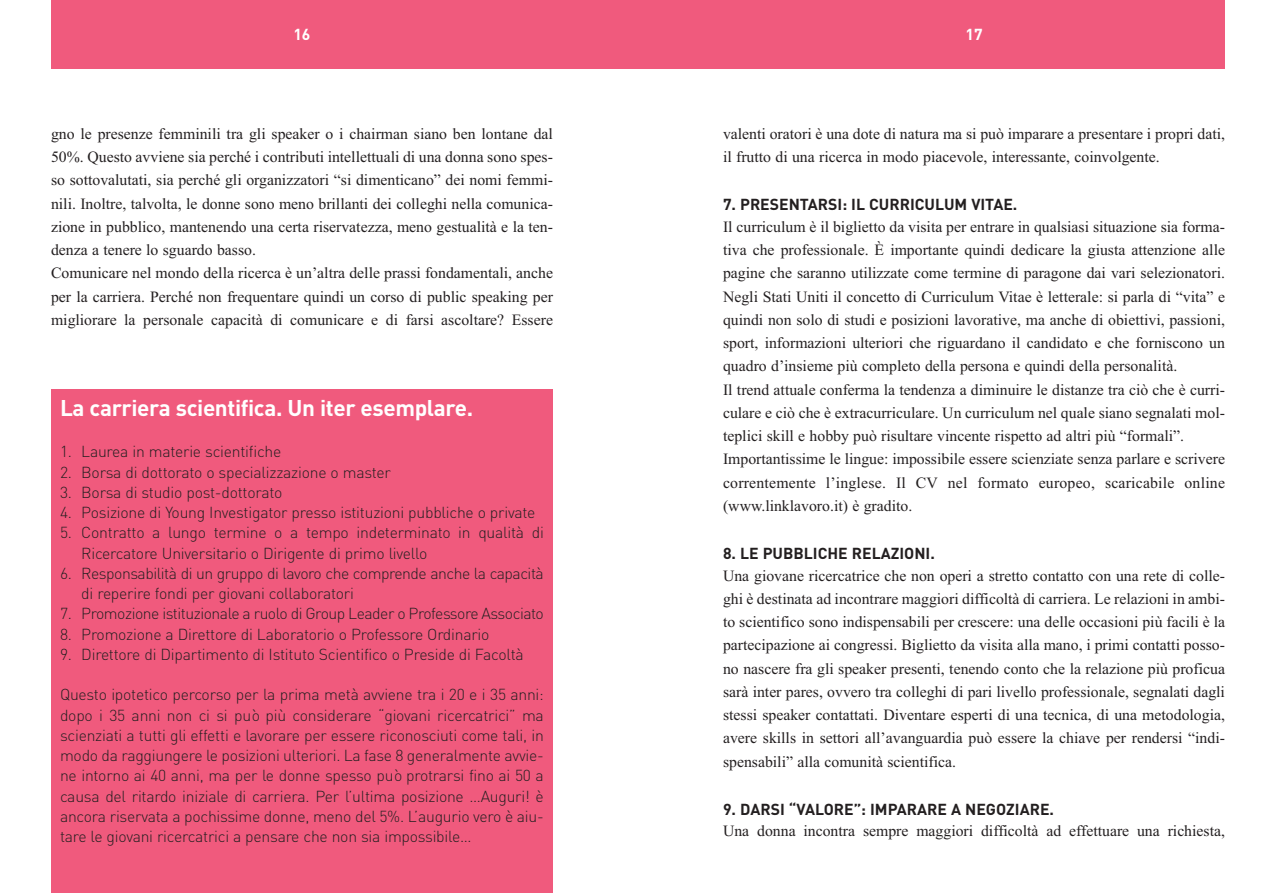
<style>
.page{position:relative;width:1276px;height:893px;background:#fff}
.page>*{position:absolute;margin:0;border:0;box-sizing:border-box;transform-origin:0 0}
.t1{font:700 22.5px "DIN";letter-spacing:-.015em;color:#fff}
.t2{font:15.75px/23.2px "Times New Roman";color:#231f20}
.t3{font:300 15.75px/20.2px "DIN";letter-spacing:-.015em;color:#231f20}
.t4{font:700 15.75px "DIN";color:#231f20}
.t5{font:700 15.75px "DIN";color:#fff}
</style>
<div class="page">
<div style="left:638px;top:0;width:587px;height:68px;background:#f05a7d"></div>
<div style="left:51px;top:0;width:587px;height:68px;background:#f05a7d"></div>
<div style="left:51px;top:389px;width:502px;height:504px;background:#f05a7d"></div>
<p class="t5" style="left:293px;top:29px;width:19px">16</p>
<p class="t2" style="left:51px;top:124px;width:503px">gno le presenze femminili tra gli speaker o i chairman siano ben lontane dal 50%. Questo avviene sia perché i contributi intellettuali di una donna sono spes&shy;so sottovalutati, sia perché gli organizzatori “si dimenticano” dei nomi femmi&shy;nili. Inoltre, talvolta, le donne sono meno brillanti dei colleghi nella comunica&shy;zione in pubblico, mantenendo una certa riservatezza, meno gestualità e la ten&shy;denza a tenere lo sguardo basso.<br>Comunicare nel mondo della ricerca è un’altra delle prassi fondamentali, anche per la carriera. Perché non frequentare quindi un corso di public speaking per migliorare la personale capacità di comunicare e di farsi ascoltare? Essere</p>
<h1 class="t1" style="left:60px;top:400px;width:414px">La carriera scientifica. Un iter esemplare.</h1>
<p class="t3" style="left:60px;top:443px;width:223px">1. Laurea in materie scientifiche</p>
<p class="t3" style="left:60px;top:464px;width:332px">2. Borsa di dottorato o specializzazione o master</p>
<p class="t3" style="left:60px;top:484px;width:224px">3. Borsa di studio post-dottorato</p>
<p class="t3" style="left:60px;top:504px;width:477px">4. Posizione di Young Investigator presso istituzioni pubbliche o private</p>
<p class="t3" style="left:81px;top:524px;width:464px;text-indent:-21px">5. Contratto a lungo termine o a tempo indeterminato in qualità di<br>Ricercatore Universitario o Dirigente di primo livello</p>
<p class="t3" style="left:81px;top:565px;width:464px;text-indent:-21px">6. Responsabilità di un gruppo di lavoro che comprende anche la capacità di reperire fondi per giovani collaboratori</p>
<p class="t3" style="left:60px;top:605px;width:485px">7. Promozione istituzionale a ruolo di Group Leader o Professore Associato</p>
<p class="t3" style="left:60px;top:626px;width:431px">8. Promozione a Direttore di Laboratorio o Professore Ordinario</p>
<p class="t3" style="left:60px;top:646px;width:465px">9. Direttore di Dipartimento di Istituto Scientifico o Preside di Facoltà</p>
<p class="t3" style="left:60px;top:686px;width:485px;text-align:justify">Questo ipotetico percorso per la prima metà avviene tra i 20 e i 35 anni: dopo i 35 anni non ci si può più considerare “giovani ricercatrici” ma scienziati a tutti gli effetti e lavorare per essere riconosciuti come tali, in modo da raggiungere le posizioni ulteriori. La fase 8 generalmente avvie&shy;ne intorno ai 40 anni, ma per le donne spesso può protrarsi fino ai 50 a causa del ritardo iniziale di carriera. Per l’ultima posizione …Auguri! è ancora riservata a pochissime donne, meno del 5%. L’augurio vero è aiu&shy;tare le giovani ricercatrici a pensare che non sia impossibile…</p>
<p class="t5" style="left:965px;top:29px;width:19px">17</p>
<p class="t2" style="left:723px;top:124px;width:503px">valenti oratori è una dote di natura ma si può imparare a presentare i propri dati, il frutto di una ricerca in modo piacevole, interessante, coinvolgente.</p>
<p class="t4" style="left:723px;top:199px;width:296px">7. PRESENTARSI: IL CURRICULUM VITAE.</p>
<p class="t2" style="left:723px;top:217px;width:503px">Il curriculum è il biglietto da visita per entrare in qualsiasi situazione sia forma&shy;tiva che professionale. È importante quindi dedicare la giusta attenzione alle pagine che saranno utilizzate come termine di paragone dai vari selezionatori.<br>Negli Stati Uniti il concetto di Curriculum Vitae è letterale: si parla di “vita” e quindi non solo di studi e posizioni lavorative, ma anche di obiettivi, passioni, sport, informazioni ulteriori che riguardano il candidato e che forniscono un quadro d’insieme più completo della persona e quindi della personalità.<br>Il trend attuale conferma la tendenza a diminuire le distanze tra ciò che è curri&shy;culare e ciò che è extracurriculare. Un curriculum nel quale siano segnalati mol&shy;teplici skill e hobby può risultare vincente rispetto ad altri più “formali”.<br>Importantissime le lingue: impossibile essere scienziate senza parlare e scrivere correntemente l’inglese. Il CV nel formato europeo, scaricabile online (www.linklavoro.it) è gradito.</p>
<p class="t4" style="left:723px;top:548px;width:213px">8. LE PUBBLICHE RELAZIONI.</p>
<p class="t2" style="left:723px;top:565px;width:503px;text-align:justify">Una giovane ricercatrice che non operi a stretto contatto con una rete di colle&shy;ghi è destinata ad incontrare maggiori difficoltà di carriera. Le relazioni in ambi&shy;to scientifico sono indispensabili per crescere: una delle occasioni più facili è la partecipazione ai congressi. Biglietto da visita alla mano, i primi contatti posso&shy;no nascere fra gli speaker presenti, tenendo conto che la relazione più proficua sarà inter pares, ovvero tra colleghi di pari livello professionale, segnalati dagli stessi speaker contattati. Diventare esperti di una tecnica, di una metodologia, avere skills in settori all’avanguardia può essere la chiave per rendersi “indi&shy;spensabili” alla comunità scientifica.</p>
<p class="t4" style="left:723px;top:804px;width:332px">9. DARSI “VALORE”: IMPARARE A NEGOZIARE.</p>
<p class="t2" style="left:723px;top:821px;width:503px">Una donna incontra sempre maggiori difficoltà ad effettuare una richiesta,</p>
</div>
